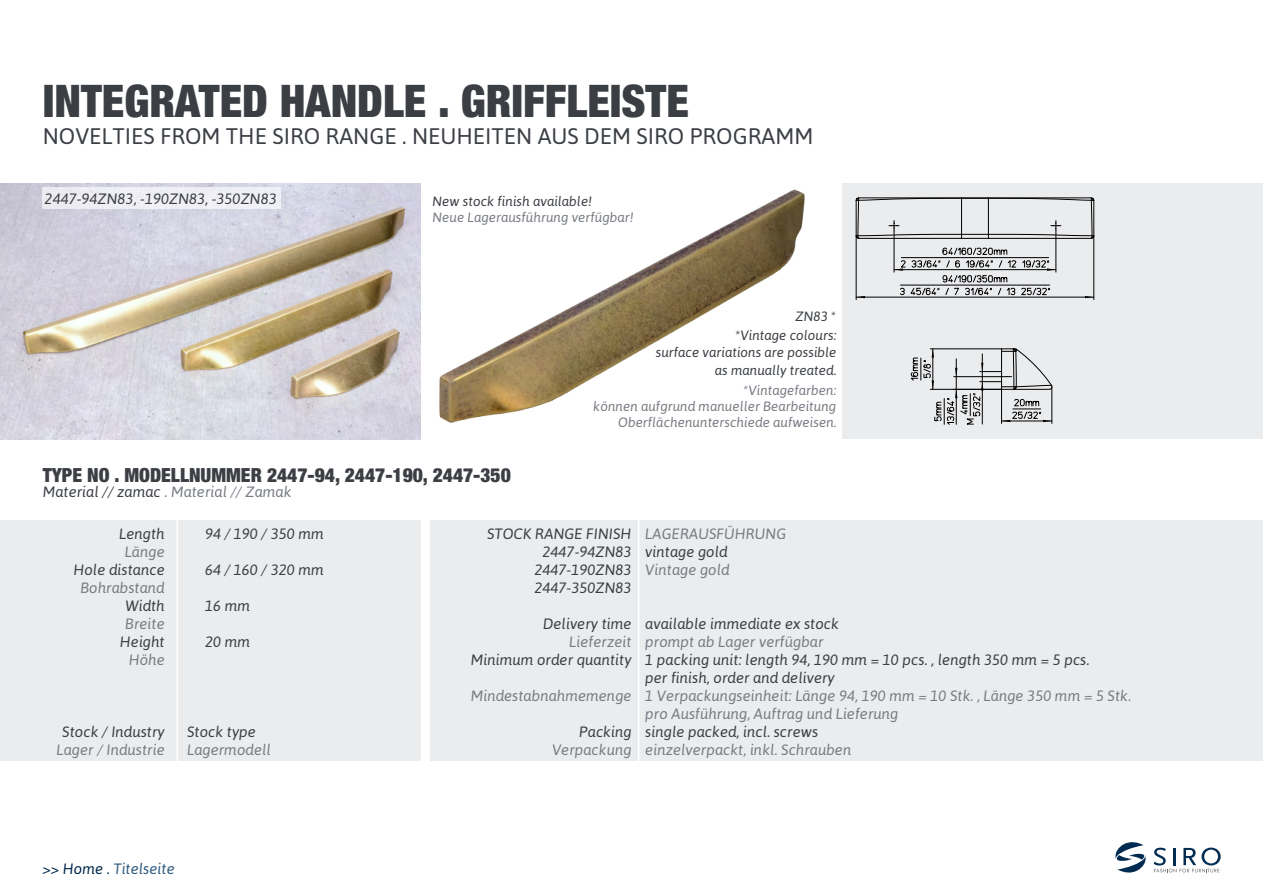
<style>
.page{position:relative;width:1263px;height:893px;background:#fff}
.page>*{position:absolute;margin:0;border:0;box-sizing:border-box;transform-origin:0 0}
.t1{font:900 condensed 45px "Helvetica Neue LTW1 G";color:#3b3f44}
.t2{font:22.5px "Asap";color:#3b3f44}
.t3{font:900 condensed 19.5px "Helvetica Neue LTW1 G";color:#3b3f44}
.t4{font:italic 15px/18px "Asap";color:#3b3f44;text-align:right}
.t5{font:italic 15px/18px "Asap";color:#787c83}
.t6{font:italic 15px "Asap";color:#305a80}
.t7{font:italic 13.5px "Asap";color:#787c83}
.t8{font:italic 13.5px "Asap";color:#3b3f44}
.s1{color:#3b3f44}
.s2{color:#00294e}
</style>
<div class="page">
<svg style="left:1153px;top:848px;width:68px;height:24px"></svg>
<svg style="left:1115px;top:842px;width:31px;height:31px"></svg>
<img style="left:0;top:184px;width:421px;height:255px">
<div style="left:842px;top:184px;width:421px;height:255px;background:#ebecee"></div>
<hr style="left:856px;top:297px;width:238px;height:1px;background:#000">
<hr style="left:856px;top:236px;width:1px;height:64px;background:#000">
<hr style="left:1093px;top:236px;width:1px;height:64px;background:#000">
<svg style="left:1085px;top:296px;width:9px;height:2px"></svg>
<svg style="left:856px;top:296px;width:9px;height:2px"></svg>
<hr style="left:1056px;top:231px;width:1px;height:41px;background:#000">
<hr style="left:894px;top:231px;width:1px;height:41px;background:#000">
<svg style="left:894px;top:247px;width:162px;height:48px"></svg>
<hr style="left:901px;top:257px;width:147px;height:1px;background:#000">
<svg style="left:855px;top:197px;width:239px;height:42px"></svg>
<svg style="left:910px;top:348px;width:142px;height:77px"></svg>
<div style="left:0;top:521px;width:421px;height:240px;background:#ebecee"></div>
<div style="left:430px;top:521px;width:832px;height:240px;background:#ebecee"></div>
<img style="left:439px;top:189px;width:366px;height:234px">
<div style="left:43px;top:187px;width:238px;height:22px;background:#efeff4"></div>
<hr style="left:176px;top:517px;width:2px;height:308px;background:#fff">
<hr style="left:638px;top:510px;width:1px;height:316px;background:#fff">
<h1 class="t1" style="left:43px;top:74px;width:648px">INTEGRATED HANDLE . GRIFFLEISTE</h1>
<h2 class="t2" style="left:43px;top:123px;width:772px">NOVELTIES FROM THE SIRO RANGE . NEUHEITEN AUS DEM SIRO PROGRAMM</h2>
<p class="t4" style="left:45px;top:189px;width:234px">2447-94ZN83, -190ZN83, -350ZN83</p>
<p class="t8" style="left:433px;top:193px;width:161px">New stock finish available!</p>
<p class="t7" style="left:433px;top:209px;width:203px">Neue Lagerausführung verfügbar!</p>
<p class="t8" style="left:796px;top:308px;width:42px">ZN83 *</p>
<p class="t8" style="left:735px;top:327px;width:102px">*Vintage colours:</p>
<p class="t8" style="left:656px;top:345px;width:182px">surface variations are possible</p>
<p class="t7" style="left:743px;top:383px;width:94px">*Vintagefarben:</p>
<p class="t8" style="left:715px;top:362px;width:123px">as manually treated.</p>
<p class="t7" style="left:618px;top:414px;width:220px">Oberflächenunterschiede aufweisen.</p>
<p class="t7" style="left:593px;top:398px;width:245px">können aufgrund manueller Bearbeitung</p>
<h3 class="t3" style="left:43px;top:463px;width:470px">TYPE NO . MODELLNUMMER 2447-94, 2447-190, 2447-350</h3>
<p class="t5" style="left:43px;top:483px;width:250px"><span class="s1">Material // zamac</span> . Material // Zamak</p>
<p class="t4" style="left:119px;top:524px;width:47px">Length</p>
<p class="t5" style="left:125px;top:542px;width:42px">Länge</p>
<p class="t4" style="left:73px;top:560px;width:93px">Hole distance</p>
<p class="t5" style="left:80px;top:578px;width:86px">Bohrabstand</p>
<p class="t4" style="left:125px;top:596px;width:41px">Width</p>
<p class="t5" style="left:125px;top:614px;width:41px">Breite</p>
<p class="t4" style="left:120px;top:632px;width:46px">Height</p>
<p class="t5" style="left:129px;top:650px;width:38px">Höhe</p>
<p class="t4" style="left:205px;top:524px;width:120px">94 / 190 / 350 mm</p>
<p class="t4" style="left:205px;top:560px;width:120px">64 / 160 / 320 mm</p>
<p class="t4" style="left:205px;top:596px;width:47px">16 mm</p>
<p class="t4" style="left:205px;top:632px;width:47px">20 mm</p>
<p class="t4" style="left:62px;top:722px;width:104px">Stock / Industry</p>
<p class="t5" style="left:57px;top:740px;width:110px">Lager / Industrie</p>
<p class="t4" style="left:187px;top:722px;width:70px">Stock type</p>
<p class="t5" style="left:187px;top:740px;width:85px">Lagermodell</p>
<p class="t4" style="left:487px;top:524px;width:146px">STOCK RANGE FINISH<br>2447-94ZN83<br>2447-190ZN83<br>2447-350ZN83</p>
<p class="t4" style="left:543px;top:614px;width:90px">Delivery time</p>
<p class="t5" style="left:569px;top:632px;width:64px">Lieferzeit</p>
<p class="t4" style="left:471px;top:650px;width:162px">Minimum order quantity</p>
<p class="t5" style="left:471px;top:686px;width:162px">Mindestabnahmemenge</p>
<p class="t4" style="left:579px;top:722px;width:54px">Packing</p>
<p class="t5" style="left:552px;top:740px;width:81px">Verpackung</p>
<p class="t5" style="left:645px;top:524px;width:143px">LAGERAUSFÜHRUNG</p>
<p class="t4" style="left:645px;top:542px;width:84px">vintage gold</p>
<p class="t5" style="left:645px;top:560px;width:86px">Vintage gold</p>
<p class="t4" style="left:645px;top:614px;width:195px">available immediate ex stock</p>
<p class="t5" style="left:645px;top:632px;width:180px">prompt ab Lager verfügbar</p>
<p class="t4" style="left:645px;top:650px;width:446px;text-align:left">1 packing unit: length 94, 190 mm = 10 pcs. , length 350 mm = 5 pcs. per finish, order and delivery</p>
<p class="t5" style="left:645px;top:686px;width:487px">1 Verpackungseinheit: Länge 94, 190 mm = 10 Stk. , Länge 350 mm = 5 Stk. pro Ausführung, Auftrag und Lieferung</p>
<p class="t4" style="left:645px;top:722px;width:174px">single packed, incl. screws</p>
<p class="t5" style="left:645px;top:740px;width:208px">einzelverpackt, inkl. Schrauben</p>
<p class="t6" style="left:43px;top:860px;width:134px"><span class="s2">&gt;&gt; Home .</span> Titelseite</p>
</div>
